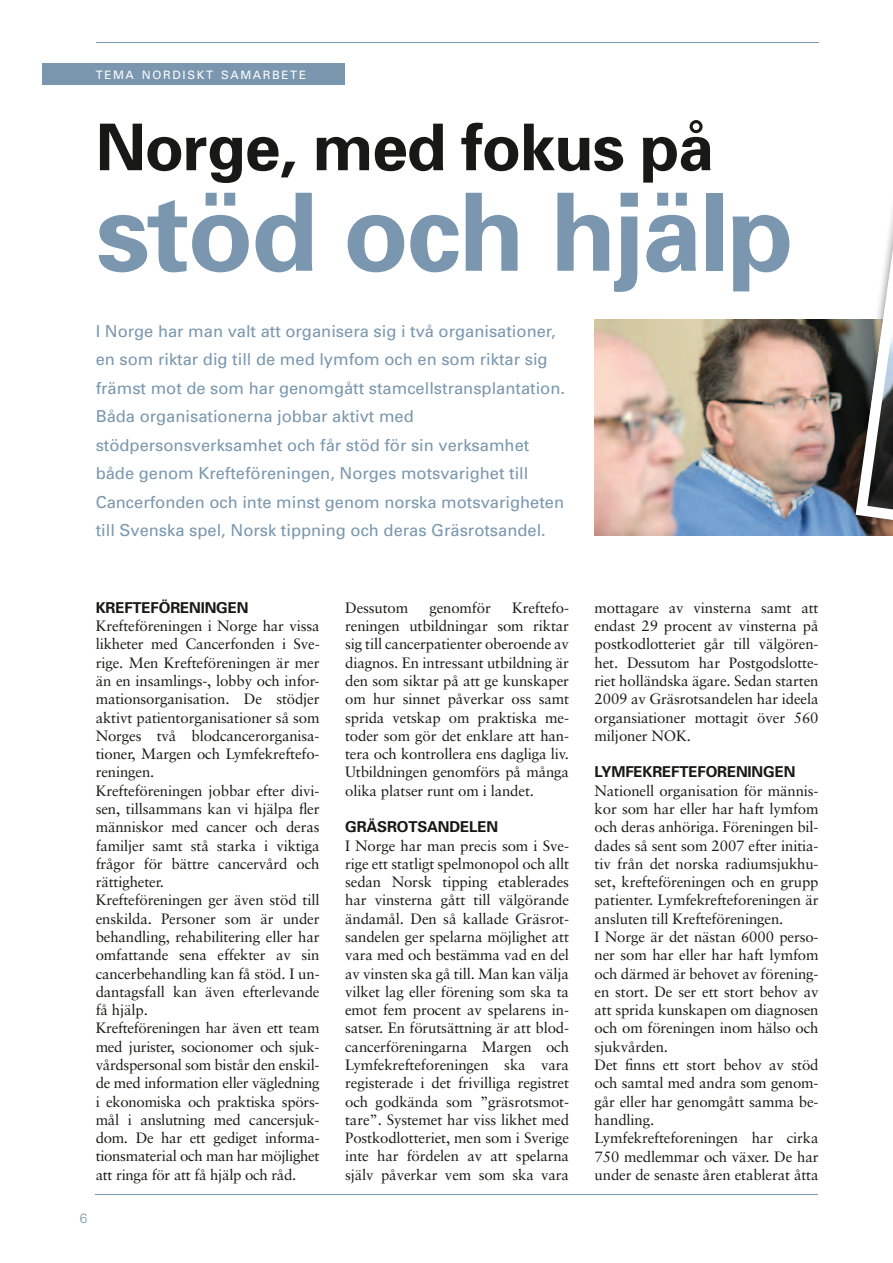
<style>
.page{position:relative;width:893px;height:1263px;background:#fff}
.page>*{position:absolute;margin:0;border:0;box-sizing:border-box;transform-origin:0 0}
.t1{font:700 108px "Univers";letter-spacing:-.02em;color:#7a97af}
.t2{font:700 64.5px "Univers";letter-spacing:-.02em;color:#181816}
.t3{font:16.5px/28.5px "Univers";color:#7a97af}
.t4{font:15px/18.3px "Sabon";letter-spacing:-.01em;color:#181816;text-align:justify}
.t5{font:700 15px "Univers";letter-spacing:-.01em;color:#181816}
.t6{font:300 13.5px "Univers";color:#7a97af}
.t7{font:11.55px "Univers";letter-spacing:.145em;color:#fff}
</style>
<div class="page">
<hr style="left:96px;top:1194px;width:722px;height:1px;background:#7a97af">
<hr style="left:96px;top:43px;width:723px;height:1px;background:#7a97af">
<div style="left:43px;top:64px;width:302px;height:21px;background:#7a97af"></div>
<img style="left:595px;top:319px;width:251px;height:217px">
<img style="left:846px;top:319px;width:9px;height:217px">
<svg style="left:855px;top:210px;width:38px;height:326px"></svg>
<p class="t7" style="left:96px;top:68px;width:212px">TEMA NORDISKT SAMARBETE</p>
<h2 class="t2" style="left:96px;top:108px;width:620px">Norge, med fokus på</h2>
<h1 class="t1" style="left:96px;top:167px;width:700px">stöd och hjälp</h1>
<p class="t3" style="left:96px;top:316px;width:471px">I Norge har man valt att organisera sig i två organisationer, en som riktar dig till de med lymfom och en som riktar sig främst mot de som har genomgått stamcellstransplantation.<br>Båda organisationerna jobbar aktivt med stödpersonsverksamhet och får stöd för sin verksamhet både genom Krefteföreningen, Norges motsvarighet till Cancerfonden och inte minst genom norska motsvarigheten till Svenska spel, Norsk tippning och deras Gräsrotsandel.</p>
<p class="t5" style="left:96px;top:598px;width:154px">KREFTEFöRENiNGEN</p>
<p class="t4" style="left:96px;top:616px;width:225px;text-align:left">Krefteföreningen i Norge har vissa likheter med Cancerfonden i Sve&shy;rige. Men Krefteföreningen är mer än en insamlings-, lobby och infor&shy;mationsorganisation. De stödjer aktivt patientorganisationer så som<br>Norges två blodcancerorganisa&shy;tioner, Margen och Lymfekreftefo&shy;reningen.<br>Krefteföreningen jobbar efter divi&shy;sen, tillsammans kan vi hjälpa fler människor med cancer och deras familjer samt stå starka i viktiga frågor för bättre cancervård och rättigheter.<br>Krefteföreningen ger även stöd till enskilda. Personer som är under behandling, rehabilitering eller har omfattande sena effekter av sin cancerbehandling kan få stöd. I un&shy;dantagsfall kan även efterlevande få hjälp.<br>Krefteföreningen har även ett team med jurister, socionomer och sjuk&shy;vårdspersonal som bistår den enskil&shy;de med information eller vägledning i ekonomiska och praktiska spörs&shy;mål i anslutning med cancersjuk&shy;dom. De har ett gediget informa&shy;tionsmaterial och man har möjlighet att ringa för att få hjälp och råd.</p>
<p class="t6" style="left:80px;top:1210px;width:9px">6</p>
<p class="t4" style="left:345px;top:598px;width:225px;text-indent:167px">Kreftefo&shy;reningen utbildningar som riktar sig till cancerpatienter oberoende av diagnos. En intressant utbildning är den som siktar på att ge kunskaper om hur sinnet påverkar oss samt sprida vetskap om praktiska me&shy;toder som gör det enklare att han&shy;tera och kontrollera ens dagliga liv.<br>Utbildningen genomförs på många olika platser runt om i landet.</p>
<p class="t5" style="left:345px;top:818px;width:154px">GRÄSROTSANDELEN</p>
<p class="t4" style="left:345px;top:836px;width:225px">I Norge har man precis som i Sve&shy;rige ett statligt spelmonopol och allt sedan Norsk tipping etablerades har vinsterna gått till välgörande ändamål. Den så kallade Gräsrot&shy;sandelen ger spelarna möjlighet att vara med och bestämma vad en del av vinsten ska gå till. Man kan välja vilket lag eller förening som ska ta emot fem procent av spelarens in&shy;satser. En förutsättning är att blod&shy;cancerföreningarna Margen och Lymfekrefteforeningen ska vara registerade i det frivilliga registret och godkända som ”gräsrotsmot&shy;tare”. Systemet har viss likhet med Postkodlotteriet, men som i Sverige inte har fördelen av att spelarna själv påverkar vem som ska vara</p>
<p class="t4" style="left:345px;top:598px;width:65px">Dessutom</p>
<p class="t4" style="left:429px;top:598px;width:63px">genomför</p>
<p class="t4" style="left:595px;top:598px;width:225px">mottagare av vinsterna samt att endast 29 procent av vinsterna på postkodlotteriet går till välgören&shy;het. Dessutom har Postgodslotte&shy;riet holländska ägare. Sedan starten 2009 av Gräsrotsandelen har ideela organsiationer mottagit över 560 miljoner NOK.</p>
<p class="t5" style="left:595px;top:763px;width:202px">LyMFEKREFTEFORENiNGEN</p>
<p class="t4" style="left:595px;top:781px;width:225px;text-align:left">Nationell organisation för männis&shy;kor som har eller har haft lymfom och deras anhöriga. Föreningen bil&shy;dades så sent som 2007 efter initia&shy;tiv från det norska radiumsjukhu&shy;set, krefteföreningen och en grupp patienter. Lymfekrefteforeningen är ansluten till Krefteföreningen.<br>I Norge är det nästan 6000 perso&shy;ner som har eller har haft lymfom och därmed är behovet av förening&shy;en stort. De ser ett stort behov av att sprida kunskapen om diagnosen och om föreningen inom hälso och sjukvården.<br>Det finns ett stort behov av stöd och samtal med andra som genom&shy;går eller har genomgått samma be&shy;handling.<br>Lymfekrefteforeningen har cirka<br>750 medlemmar och växer. De har under de senaste åren etablerat åtta</p>
</div>
